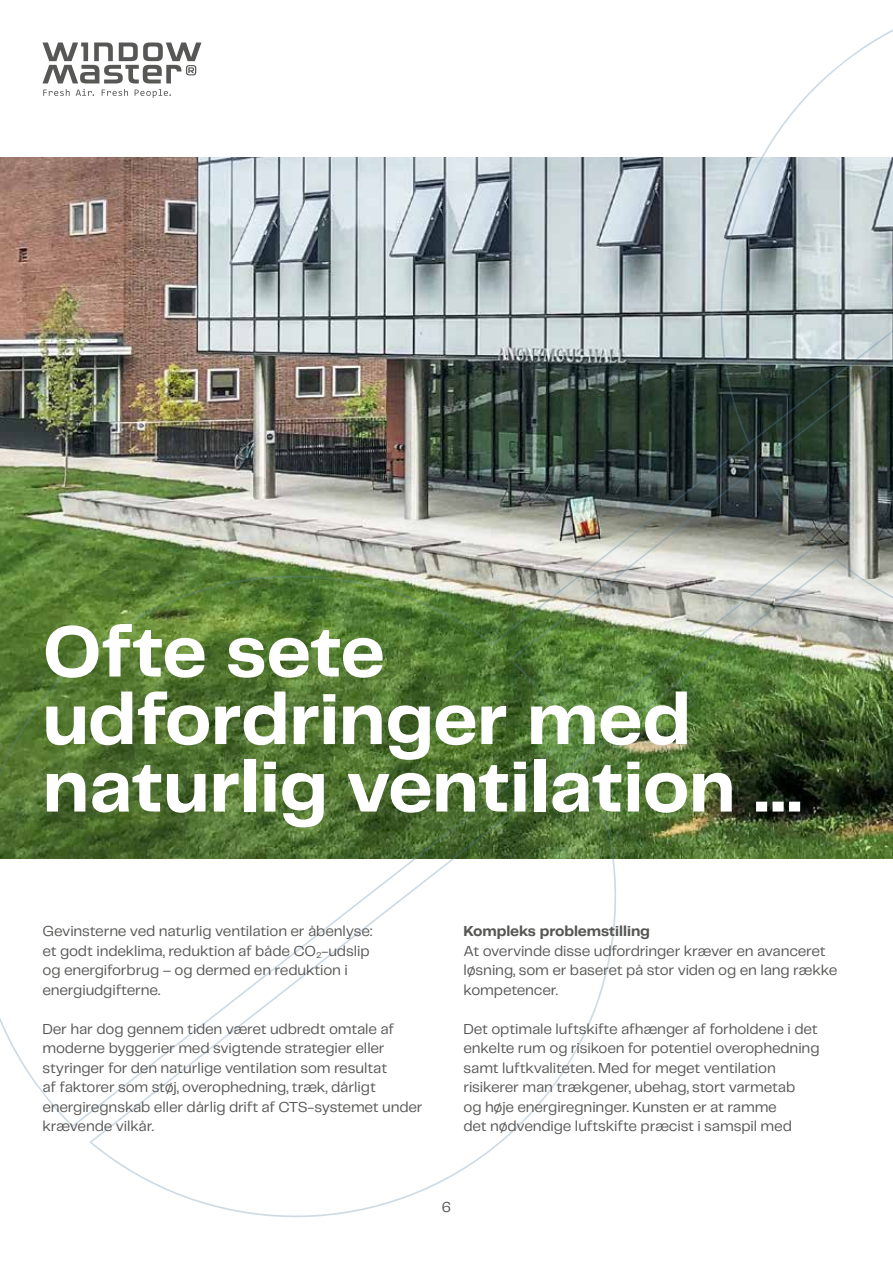
<style>
.page{position:relative;width:893px;height:1263px;background:#fff}
.page>*{position:absolute;margin:0;border:0;box-sizing:border-box;transform-origin:0 0}
.t1{font:700 75px/67.5px "Telegraf";letter-spacing:-.01em;color:#fff}
.t2{font:15px/19.5px "Telegraf";letter-spacing:-.01em;color:#575756}
.t3{font:700 15px "Telegraf";letter-spacing:-.01em;color:#575756}
</style>
<div class="page">
<img style="left:0;top:29px;width:893px;height:1189px">
<svg style="left:43px;top:43px;width:158px;height:40px"></svg>
<svg style="left:43px;top:89px;width:27px;height:7px"></svg>
<svg style="left:76px;top:89px;width:18px;height:7px"></svg>
<svg style="left:102px;top:89px;width:26px;height:7px"></svg>
<svg style="left:135px;top:89px;width:36px;height:9px"></svg>
<h1 class="t1" style="left:43px;top:618px;width:761px">Ofte sete udfordringer med naturlig ventilation …</h1>
<p class="t2" style="left:43px;top:921px;width:331px">Gevinsterne ved naturlig ventilation er åbenlyse: et godt indeklima, reduktion af både CO<sub>2</sub>-udslip og energiforbrug – og dermed en reduktion i energiudgifterne.</p>
<p class="t2" style="left:43px;top:1018px;width:382px">Der har dog gennem tiden været udbredt omtale af moderne byggerier med svigtende strategier eller styringer for den naturlige ventilation som resultat<br>af faktorer som støj, overophedning, træk, dårligt energiregnskab eller dårlig drift af CTS-systemet under krævende vilkår.</p>
<p class="t3" style="left:463px;top:921px;width:188px">Kompleks problemstilling</p>
<p class="t2" style="left:463px;top:940px;width:375px">At overvinde disse udfordringer kræver en avanceret løsning, som er baseret på stor viden og en lang række kompetencer.</p>
<p class="t2" style="left:463px;top:1018px;width:358px">Det optimale luftskifte afhænger af forholdene i det enkelte rum og risikoen for potentiel overophedning samt luftkvaliteten. Med for meget ventilation risikerer man trækgener, ubehag, stort varmetab<br>og høje energiregninger. Kunsten er at ramme<br>det nødvendige luftskifte præcist i samspil med</p>
<p class="t2" style="left:442px;top:1197px;width:11px">6</p>
</div>
